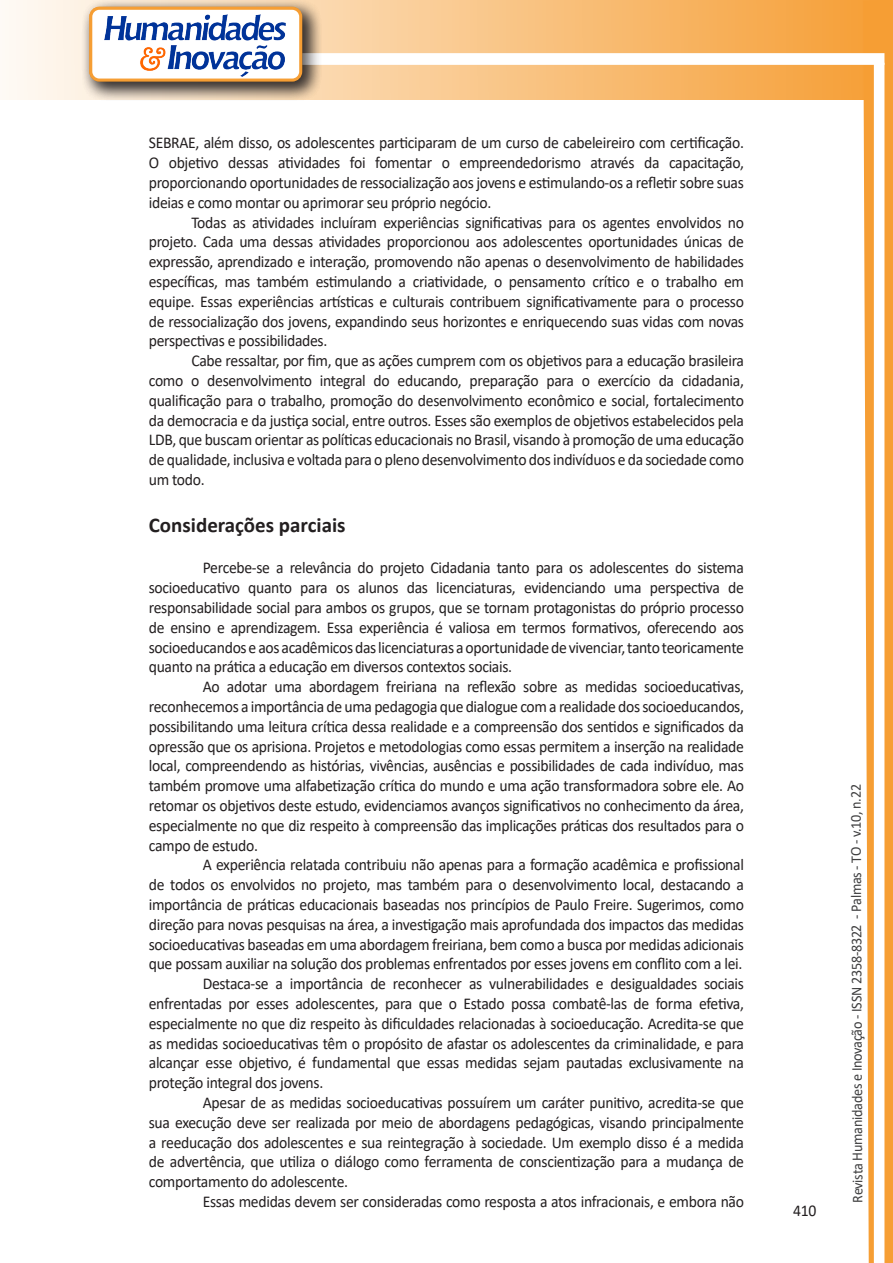
<style>
.page{position:relative;width:893px;height:1263px;background:#fff}
.page>*{position:absolute;margin:0;border:0;box-sizing:border-box;transform-origin:0 0}
.Titulo_2{font:700 21px "Calibri";color:#231f20}
.texto{font:16.5px/19.8px "Calibri";letter-spacing:-.02em;color:#231f20;text-align:justify;scale:.95 1}
.t1{font:15px "Calibri";letter-spacing:-.025em;color:#3e3e3f;scale:.95 1}
</style>
<div class="page">
<svg style="left:5px;top:0;width:858px;height:100px;background:#f9c484"></svg>
<div style="left:302px;top:53px;width:582px;height:12px;background:#fff;border:2px solid #fff"></div>
<svg style="left:863px;top:0;width:30px;height:1263px"></svg>
<div style="left:81px;top:0;width:241px;height:102px;background:#231f20;opacity:.75"></div>
<div style="left:91px;top:8px;width:210px;height:72px;background:#fff;border-radius:9px"></div>
<img style="left:104px;top:14px;width:181px;height:62px">
<div style="left:89px;top:7px;width:213px;height:75px;border:3px solid #f69e34;border-radius:9px"></div>
<p class="texto" style="left:149px;top:133px;width:628px">SEBRAE, além disso, os adolescentes participaram de um curso de cabeleireiro com certificação.<br>O objetivo dessas atividades foi fomentar o empreendedorismo através da capacitação, proporcionando oportunidades de ressocialização aos jovens e estimulando-os a refletir sobre suas ideias e como montar ou aprimorar seu próprio negócio.</p>
<p class="texto" style="left:149px;top:212px;width:628px;text-indent:43px">Todas as atividades incluíram experiências significativas para os agentes envolvidos no projeto. Cada uma dessas atividades proporcionou aos adolescentes oportunidades únicas de expressão, aprendizado e interação, promovendo não apenas o desenvolvimento de habilidades específicas, mas também estimulando a criatividade, o pensamento crítico e o trabalho em equipe. Essas experiências artísticas e culturais contribuem significativamente para o processo de ressocialização dos jovens, expandindo seus horizontes e enriquecendo suas vidas com novas perspectivas e possibilidades.</p>
<p class="texto" style="left:149px;top:350px;width:628px;text-indent:43px">Cabe ressaltar, por fim, que as ações cumprem com os objetivos para a educação brasileira como o desenvolvimento integral do educando, preparação para o exercício da cidadania, qualificação para o trabalho, promoção do desenvolvimento econômico e social, fortalecimento da democracia e da justiça social, entre outros. Esses são exemplos de objetivos estabelecidos pela LDB, que buscam orientar as políticas educacionais no Brasil, visando à promoção de uma educação de qualidade, inclusiva e voltada para o pleno desenvolvimento dos indivíduos e da sociedade como um todo.</p>
<p class="Titulo_2" style="left:149px;top:510px;width:198px">Considerações parciais</p>
<p class="texto" style="left:149px;top:557px;width:628px;text-indent:54px">Percebe-se a relevância do projeto Cidadania tanto para os adolescentes do sistema socioeducativo quanto para os alunos das licenciaturas, evidenciando uma perspectiva de responsabilidade social para ambos os grupos, que se tornam protagonistas do próprio processo de ensino e aprendizagem. Essa experiência é valiosa em termos formativos, oferecendo aos socioeducandos e aos acadêmicos das licenciaturas a oportunidade de vivenciar, tanto teoricamente quanto na prática a educação em diversos contextos sociais.</p>
<p class="texto" style="left:149px;top:676px;width:628px;text-indent:54px">Ao adotar uma abordagem freiriana na reflexão sobre as medidas socioeducativas, reconhecemos a importância de uma pedagogia que dialogue com a realidade dos socioeducandos, possibilitando uma leitura crítica dessa realidade e a compreensão dos sentidos e significados da opressão que os aprisiona. Projetos e metodologias como essas permitem a inserção na realidade local, compreendendo as histórias, vivências, ausências e possibilidades de cada indivíduo, mas também promove uma alfabetização crítica do mundo e uma ação transformadora sobre ele. Ao retomar os objetivos deste estudo, evidenciamos avanços significativos no conhecimento da área, especialmente no que diz respeito à compreensão das implicações práticas dos resultados para o campo de estudo.</p>
<p class="texto" style="left:149px;top:854px;width:628px;text-indent:54px">A experiência relatada contribuiu não apenas para a formação acadêmica e profissional de todos os envolvidos no projeto, mas também para o desenvolvimento local, destacando a importância de práticas educacionais baseadas nos princípios de Paulo Freire. Sugerimos, como direção para novas pesquisas na área, a investigação mais aprofundada dos impactos das medidas socioeducativas baseadas em uma abordagem freiriana, bem como a busca por medidas adicionais que possam auxiliar na solução dos problemas enfrentados por esses jovens em conflito com a lei.</p>
<p class="texto" style="left:149px;top:973px;width:628px;text-indent:54px">Destaca-se a importância de reconhecer as vulnerabilidades e desigualdades sociais enfrentadas por esses adolescentes, para que o Estado possa combatê-las de forma efetiva, especialmente no que diz respeito às dificuldades relacionadas à socioeducação. Acredita-se que as medidas socioeducativas têm o propósito de afastar os adolescentes da criminalidade, e para alcançar esse objetivo, é fundamental que essas medidas sejam pautadas exclusivamente na proteção integral dos jovens.</p>
<p class="texto" style="left:149px;top:1092px;width:628px;text-indent:54px">Apesar de as medidas socioeducativas possuírem um caráter punitivo, acredita-se que sua execução deve ser realizada por meio de abordagens pedagógicas, visando principalmente a reeducação dos adolescentes e sua reintegração à sociedade. Um exemplo disso é a medida de advertência, que utiliza o diálogo como ferramenta de conscientização para a mudança de comportamento do adolescente.</p>
<p class="texto" style="left:203px;top:1191px;width:571px">Essas medidas devem ser consideradas como resposta a atos infracionais, e embora não</p>
<p class="texto" style="left:793px;top:1200px;width:26px">410</p>
<p class="t1" style="left:846px;top:1203px;width:442px;rotate:-90deg">Revista Humanidades e Inovação - ISSN 2358-8322 - Palmas - TO - v.10, n.22</p>
</div>
